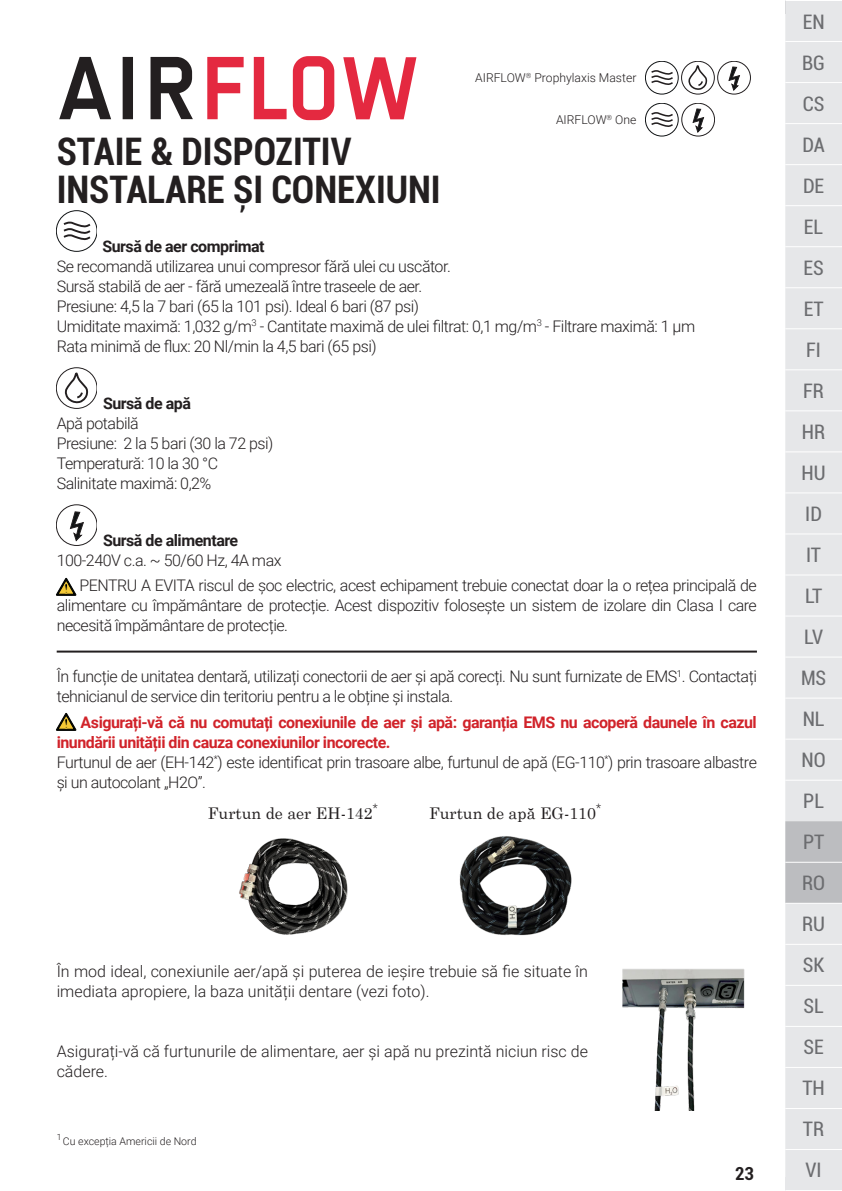
<style>
.page{position:relative;width:842px;height:1191px;background:#fff}
.page>*{position:absolute;margin:0;border:0;box-sizing:border-box;transform-origin:0 0}
._01_TITRE_Main{font:700 condensed 38px/38px "Roboto";color:#231f20}
.t1{font:condensed 20px/41px "Roboto";color:#6c6d70}
.t2{font:700 condensed 18px "Roboto";color:#231f20}
.t3{font:300 16px/20px "Roboto";letter-spacing:-.03em;color:#231f20}
.t4{font:300 16px/20px "Roboto";color:#231f20}
.t5{font:700 16px/20px "Roboto";letter-spacing:-.03em;color:#d1232a}
.t6{font:700 16px "Roboto";letter-spacing:-.03em;color:#231f20}
.t7{font:16px "Century Schoolbook";color:#231f20}
.t8{font:300 12.2px "Roboto";color:#231f20}
.t9{font:300 10.6px "Roboto";color:#231f20}
.t10{font:300 8.6px "Roboto";color:#231f20}
</style>
<div class="page">
<div style="left:785px;top:1px;width:57px;height:1189px;background:#e6e7e9"></div>
<div style="left:785px;top:821px;width:57px;height:81px;background:#bcbdc0"></div>
<hr style="left:785px;top:41px;width:57px;height:1px;background:#fff">
<hr style="left:785px;top:123px;width:57px;height:1px;background:#fff">
<hr style="left:785px;top:164px;width:57px;height:1px;background:#fff">
<hr style="left:785px;top:205px;width:57px;height:1px;background:#fff">
<hr style="left:785px;top:246px;width:57px;height:1px;background:#fff">
<hr style="left:785px;top:287px;width:57px;height:1px;background:#fff">
<hr style="left:785px;top:328px;width:57px;height:1px;background:#fff">
<hr style="left:785px;top:369px;width:57px;height:1px;background:#fff">
<hr style="left:785px;top:410px;width:57px;height:1px;background:#fff">
<hr style="left:785px;top:451px;width:57px;height:1px;background:#fff">
<hr style="left:785px;top:492px;width:57px;height:1px;background:#fff">
<hr style="left:785px;top:533px;width:57px;height:1px;background:#fff">
<hr style="left:785px;top:574px;width:57px;height:1px;background:#fff">
<hr style="left:785px;top:615px;width:57px;height:1px;background:#fff">
<hr style="left:785px;top:656px;width:57px;height:1px;background:#fff">
<hr style="left:785px;top:697px;width:57px;height:1px;background:#fff">
<hr style="left:785px;top:738px;width:57px;height:1px;background:#fff">
<hr style="left:785px;top:779px;width:57px;height:1px;background:#fff">
<hr style="left:785px;top:861px;width:57px;height:1px;background:#fff">
<hr style="left:785px;top:943px;width:57px;height:1px;background:#fff">
<hr style="left:785px;top:985px;width:57px;height:1px;background:#fff">
<hr style="left:785px;top:1026px;width:57px;height:1px;background:#fff">
<hr style="left:785px;top:1067px;width:57px;height:1px;background:#fff">
<hr style="left:785px;top:1108px;width:57px;height:1px;background:#fff">
<hr style="left:785px;top:1149px;width:57px;height:1px;background:#fff">
<hr style="left:785px;top:82px;width:57px;height:1px;background:#fff">
<hr style="left:785px;top:902px;width:57px;height:1px;background:#fff">
<svg style="left:59px;top:57px;width:134px;height:62px"></svg>
<svg style="left:207px;top:57px;width:37px;height:62px"></svg>
<svg style="left:293px;top:57px;width:41px;height:63px"></svg>
<svg style="left:343px;top:57px;width:73px;height:62px"></svg>
<svg style="left:254px;top:57px;width:33px;height:62px"></svg>
<hr style="left:57px;top:650px;width:700px;height:2px;background:#231f20">
<div style="left:57px;top:210px;width:40px;height:41px;border:1px solid #101315;border-radius:50%"></div>
<svg style="left:61px;top:221px;width:32px;height:21px"></svg>
<div style="left:57px;top:367px;width:40px;height:41px;border:1px solid #231f20;border-radius:50%"></div>
<svg style="left:63px;top:371px;width:26px;height:33px"></svg>
<div style="left:57px;top:504px;width:40px;height:41px;border:1px solid #231f20;border-radius:50%"></div>
<svg style="left:70px;top:511px;width:14px;height:30px"></svg>
<svg style="left:56px;top:578px;width:20px;height:17px"></svg>
<svg style="left:56px;top:713px;width:20px;height:17px"></svg>
<img style="left:239px;top:838px;width:109px;height:97px">
<img style="left:459px;top:836px;width:113px;height:100px">
<img style="left:623px;top:969px;width:122px;height:141px">
<div style="left:645px;top:61px;width:33px;height:33px;border:1px solid #101315;border-radius:50%"></div>
<svg style="left:651px;top:69px;width:24px;height:17px"></svg>
<div style="left:681px;top:61px;width:33px;height:33px;border:1px solid #231f20;border-radius:50%"></div>
<svg style="left:687px;top:64px;width:21px;height:27px"></svg>
<div style="left:717px;top:61px;width:34px;height:33px;border:1px solid #231f20;border-radius:50%"></div>
<svg style="left:729px;top:67px;width:11px;height:24px"></svg>
<div style="left:645px;top:103px;width:33px;height:33px;border:1px solid #101315;border-radius:50%"></div>
<svg style="left:651px;top:111px;width:24px;height:17px"></svg>
<div style="left:682px;top:103px;width:33px;height:33px;border:1px solid #231f20;border-radius:50%"></div>
<svg style="left:693px;top:109px;width:11px;height:24px"></svg>
<p class="t8" style="left:475px;top:69px;width:163px">AIRFLOW<sup>®</sup> Prophylaxis Master</p>
<p class="t8" style="left:556px;top:111px;width:82px">AIRFLOW<sup>®</sup> One</p>
<p class="_01_TITRE_Main" style="left:57px;top:131px;width:386px">STAȚIE &amp; DISPOZITIV<br>INSTALARE ȘI CONEXIUNI</p>
<p class="t6" style="left:102px;top:235px;width:164px">Sursă de aer comprimat</p>
<p class="t3" style="left:57px;top:255px;width:396px">Se recomandă utilizarea unui compresor fără ulei cu uscător.</p>
<p class="t3" style="left:57px;top:275px;width:367px">Sursă stabilă de aer - fără umezeală între traseele de aer.</p>
<p class="t3" style="left:57px;top:295px;width:364px">Presiune: 4,5 la 7 bari (65 la 101 psi). Ideal 6 bari (87 psi)</p>
<p class="t3" style="left:57px;top:315px;width:640px">Umiditate maximă: 1,032 g/m<sup>3</sup> - Cantitate maximă de ulei filtrat: 0,1 mg/m<sup>3</sup> - Filtrare maximă: 1 μm</p>
<p class="t3" style="left:57px;top:335px;width:321px">Rata minimă de flux: 20 Nl/min la 4,5 bari (65 psi)</p>
<p class="t6" style="left:103px;top:392px;width:89px">Sursă de apă</p>
<p class="t3" style="left:57px;top:412px;width:84px">Apă potabilă</p>
<p class="t3" style="left:57px;top:432px;width:218px">Presiune: 2 la 5 bari (30 la 72 psi)</p>
<p class="t3" style="left:57px;top:452px;width:163px">Temperatură: 10 la 30 °C</p>
<p class="t3" style="left:57px;top:472px;width:156px">Salinitate maximă: 0,2%</p>
<p class="t6" style="left:103px;top:529px;width:137px">Sursă de alimentare</p>
<p class="t3" style="left:57px;top:549px;width:226px">100-240V c.a. ~ 50/60 Hz, 4A max</p>
<p class="t3" style="left:57px;top:575px;width:702px;text-align:justify;text-indent:23px">PENTRU A EVITA riscul de șoc electric, acest echipament trebuie conectat doar la o rețea principală de alimentare cu împământare de protecție. Acest dispozitiv folosește un sistem de izolare din Clasa I care necesită împământare de protecție.</p>
<p class="t3" style="left:57px;top:665px;width:702px">În funcție de unitatea dentară, utilizați conectorii de aer și apă corecți. Nu sunt furnizate de EMS<sup>1</sup>. Contactați tehnicianul de service din teritoriu pentru a le obține și instala.</p>
<p class="t5" style="left:57px;top:711px;width:702px;text-indent:24px">Asigurați-vă că nu comutați conexiunile de aer și apă: garanția EMS nu acoperă daunele în cazul inundării unității din cauza conexiunilor incorecte.</p>
<p class="t3" style="left:57px;top:751px;width:702px">Furtunul de aer (EH-142<sup>*</sup>) este identificat prin trasoare albe, furtunul de apă (EG-110<sup>*</sup>) prin trasoare albastre și un autocolant „H2O”.</p>
<p class="t7" style="left:208px;top:799px;width:171px">Furtun de aer EH-142<sup>*</sup></p>
<p class="t7" style="left:429px;top:799px;width:173px">Furtun de apă EG-110<sup>*</sup></p>
<p class="t4" style="left:57px;top:961px;width:533px">În mod ideal, conexiunile aer/apă și puterea de ieșire trebuie să fie situate în imediata apropiere, la baza unității dentare (vezi foto).</p>
<p class="t4" style="left:57px;top:1041px;width:533px">Asigurați-vă că furtunurile de alimentare, aer și apă nu prezintă niciun risc de cădere.</p>
<p class="t10" style="left:57px;top:1131px;width:6px">1</p>
<p class="t9" style="left:63px;top:1134px;width:135px">Cu excepția Americii de Nord</p>
<p class="t2" style="left:735px;top:1161px;width:20px">23</p>
<p class="t1" style="left:801px;top:1px;width:27px">EN<br>BG<br>CS<br>DA<br>DE<br>EL<br>ES<br>ET<br>FI<br>FR<br>HR<br>HU<br>ID<br>IT<br>LT<br>LV<br>MS<br>NL<br>NO<br>PL<br>PT<br>RO<br>RU<br>SK<br>SL<br>SE<br>TH<br>TR<br>VI</p>
</div>
